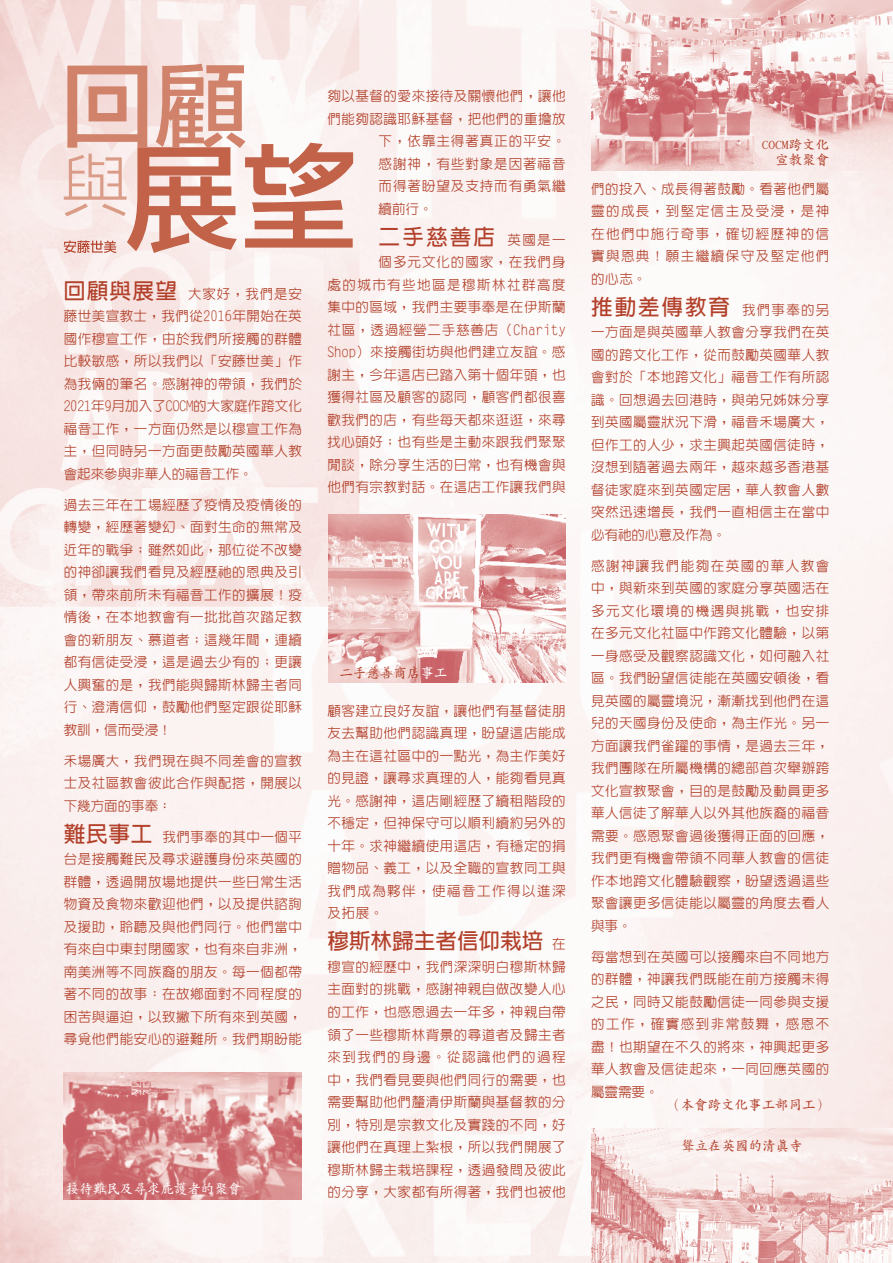
<style>
.page{position:relative;width:893px;height:1263px;background:#fff}
.page>*{position:absolute;margin:0;border:0;box-sizing:border-box;transform-origin:0 0}
._5_txt{font:700 21.6px "AR New Hei B5 HK";letter-spacing:.045em;color:#b2402a}
._5_txt-2{font:700 21.6px "AR New Hei B5 HK";color:#b2402a}
._5_txt-3{font:500 13.5px/22.5px "AR New Hei B5 HK";letter-spacing:.04em;color:#b2402a;text-align:justify}
._4_author-brief{font:700 13.5px "AR Kai B5 HK";color:#b2402a}
._5_txt-4{font:500 13.5px "AR New Hei B5 HK";letter-spacing:.07em;color:#b2402a}
.t1{font:700 13.5px "AR Kai B5 HK";color:#fff}
.s1{font-weight:700;font-size:21.6px}
.s2{font-weight:500;font-size:13.5px}
.s3{color:#fff}
</style>
<div class="page">
<img style="left:0;top:0;width:893px;height:1263px">
<img style="left:591px;top:1128px;width:302px;height:135px">
<img style="left:591px;top:0;width:302px;height:170px">
<img style="left:328px;top:514px;width:238px;height:168px">
<img style="left:64px;top:1073px;width:238px;height:126px">
<svg style="left:64px;top:64px;width:289px;height:189px"></svg>
<p class="_5_txt-3" style="left:64px;top:282px;width:240px"><span class="s1">回顧與展望</span> 大家好，我們是安藤世美宣教士，我們從2016年開始在英國作穆宣工作，由於我們所接觸的群體比較敏感，所以我們以「安藤世美」作為我倆的筆名。感謝神的帶領，我們於2021年9月加入了COCM的大家庭作跨文化福音工作，一方面仍然是以穆宣工作為主，但同時另一方面更鼓勵英國華人教會起來參與非華人的福音工作。</p>
<p class="_5_txt-3" style="left:64px;top:493px;width:240px">過去三年在工場經歷了疫情及疫情後的轉變，經歷著變幻、面對生命的無常及近年的戰爭；雖然如此，那位從不改變的神卻讓我們看見及經歷祂的恩典及引領，帶來前所未有福音工作的擴展！疫情後，在本地教會有一批批首次踏足教會的新朋友、慕道者；這幾年間，連續都有信徒受浸，這是過去少有的；更讓人興奮的是，我們能與歸斯林歸主者同行、澄清信仰，鼓勵他們堅定跟從耶穌教訓，信而受浸！</p>
<p class="_5_txt-3" style="left:64px;top:749px;width:240px">禾場廣大，我們現在與不同差會的宣教士及社區教會彼此合作與配搭，開展以下幾方面的事奉：</p>
<p class="_5_txt-3" style="left:64px;top:825px;width:240px"><span class="s1">難民事工</span> 我們事奉的其中一個平台是接觸難民及尋求避護身份來英國的群體，透過開放場地提供一些日常生活物資及食物來歡迎他們，以及提供諮詢及援助，聆聽及與他們同行。他們當中有來自中東封閉國家，也有來自非洲，南美洲等不同族裔的朋友。每一個都帶著不同的故事：在故鄉面對不同程度的困苦與逼迫，以致撇下所有來到英國，尋覓他們能安心的避難所。我們期盼能</p>
<p class="t1" style="left:66px;top:1182px;width:177px">接待難民及尋求庇護者的聚會</p>
<p class="_5_txt-3" style="left:327px;top:85px;width:240px">夠以基督的愛來接待及關懷他們，讓他</p>
<p class="_5_txt-3" style="left:327px;top:107px;width:240px">們能夠認識耶穌基督，把他們的重擔放</p>
<p class="_5_txt-4" style="left:379px;top:134px;width:188px">下，依靠主得著真正的平安。</p>
<p class="_5_txt-4" style="left:379px;top:157px;width:188px">感謝神，有些對象是因著福音</p>
<p class="_5_txt-4" style="left:379px;top:179px;width:188px">而得著盼望及支持而有勇氣繼</p>
<p class="_5_txt-3" style="left:379px;top:197px;width:55px">續前行。</p>
<p class="_5_txt" style="left:379px;top:226px;width:188px">二手慈善店 <span class="s2">英國是一</span></p>
<p class="_5_txt-3" style="left:327px;top:251px;width:240px;text-indent:51px">個多元文化的國家，在我們身處的城市有些地區是穆斯林社群高度集中的區域，我們主要事奉是在伊斯蘭社區，透過經營二手慈善店（Charity Shop）來接觸街坊與他們建立友誼。感謝主，今年這店已踏入第十個年頭，也獲得社區及顧客的認同，顧客們都很喜歡我們的店，有些每天都來逛逛，來尋找心頭好；也有些是主動來跟我們聚聚閒談，除分享生活的日常，也有機會與他們有宗教對話。在這店工作讓我們與</p>
<p class="_4_author-brief" style="left:339px;top:666px;width:110px">二手慈善商店<span class="s3">事工</span></p>
<p class="_5_txt-3" style="left:327px;top:699px;width:240px">顧客建立良好友誼，讓他們有基督徒朋友去幫助他們認識真理，盼望這店能成為主在這社區中的一點光，為主作美好的見證，讓尋求真理的人，能夠看見真光。感謝神，這店剛經歷了續租階段的不穩定，但神保守可以順利續約另外的十年。求神繼續使用這店，有穩定的捐贈物品、義工，以及全職的宣教同工與我們成為夥伴，使福音工作得以進深及拓展。</p>
<p class="_5_txt-2" style="left:327px;top:930px;width:240px">穆斯林歸主者信仰栽培 <span class="s2">在</span></p>
<p class="_5_txt-3" style="left:327px;top:956px;width:240px">穆宣的經歷中，我們深深明白穆斯林歸主面對的挑戰，感謝神親自做改變人心的工作，也感恩過去一年多，神親自帶領了一些穆斯林背景的尋道者及歸主者來到我們的身邊。從認識他們的過程中，我們看見要與他們同行的需要，也需要幫助他們釐清伊斯蘭與基督教的分別，特別是宗教文化及實踐的不同，好讓他們在真理上紮根，所以我們開展了穆斯林歸主栽培課程，透過發問及彼此的分享，大家都有所得著，我們也被他</p>
<p class="_4_author-brief" style="left:762px;top:138px;width:69px">COCM跨文化</p>
<p class="_4_author-brief" style="left:775px;top:153px;width:55px">宣教聚會</p>
<p class="_5_txt-3" style="left:591px;top:177px;width:240px">們的投入、成長得著鼓勵。看著他們屬靈的成長，到堅定信主及受浸，是神在他們中施行奇事，確切經歷神的信實與恩典！願主繼續保守及堅定他們的心志。</p>
<p class="_5_txt" style="left:591px;top:296px;width:240px">推動差傳教育 <span class="s2">我們事奉的另</span></p>
<p class="_5_txt-3" style="left:591px;top:321px;width:240px">一方面是與英國華人教會分享我們在英國的跨文化工作，從而鼓勵英國華人教會對於「本地跨文化」福音工作有所認識。回想過去回港時，與弟兄姊妹分享到英國屬靈狀況下滑，福音禾場廣大，但作工的人少，求主興起英國信徒時，沒想到隨著過去兩年，越來越多香港基督徒家庭來到英國定居，華人教會人數突然迅速增長，我們一直相信主在當中必有祂的心意及作為。</p>
<p class="_5_txt-3" style="left:591px;top:554px;width:240px">感謝神讓我們能夠在英國的華人教會中，與新來到英國的家庭分享英國活在多元文化環境的機遇與挑戰，也安排在多元文化社區中作跨文化體驗，以第一身感受及觀察認識文化，如何融入社區。我們盼望信徒能在英國安頓後，看見英國的屬靈境況，漸漸找到他們在這兒的天國身份及使命，為主作光。另一方面讓我們雀躍的事情，是過去三年，我們團隊在所屬機構的總部首次舉辦跨文化宣教聚會，目的是鼓勵及動員更多華人信徒了解華人以外其他族裔的福音需要。感恩聚會過後獲得正面的回應，我們更有機會帶領不同華人教會的信徒作本地跨文化體驗觀察，盼望透過這些聚會讓更多信徒能以屬靈的角度去看人與事。</p>
<p class="_5_txt-3" style="left:591px;top:945px;width:240px">每當想到在英國可以接觸來自不同地方的群體，神讓我們既能在前方接觸未得之民，同時又能鼓勵信徒一同參與支援的工作，確實感到非常鼓舞，感恩不盡！也期望在不久的將來，神興起更多華人教會及信徒起來，一同回應英國的屬靈需要。</p>
<p class="_4_author-brief" style="left:667px;top:1098px;width:163px">（本會跨文化事工部同工）</p>
<p class="_4_author-brief" style="left:681px;top:1139px;width:123px">聳立在英國的清真寺</p>
</div>
